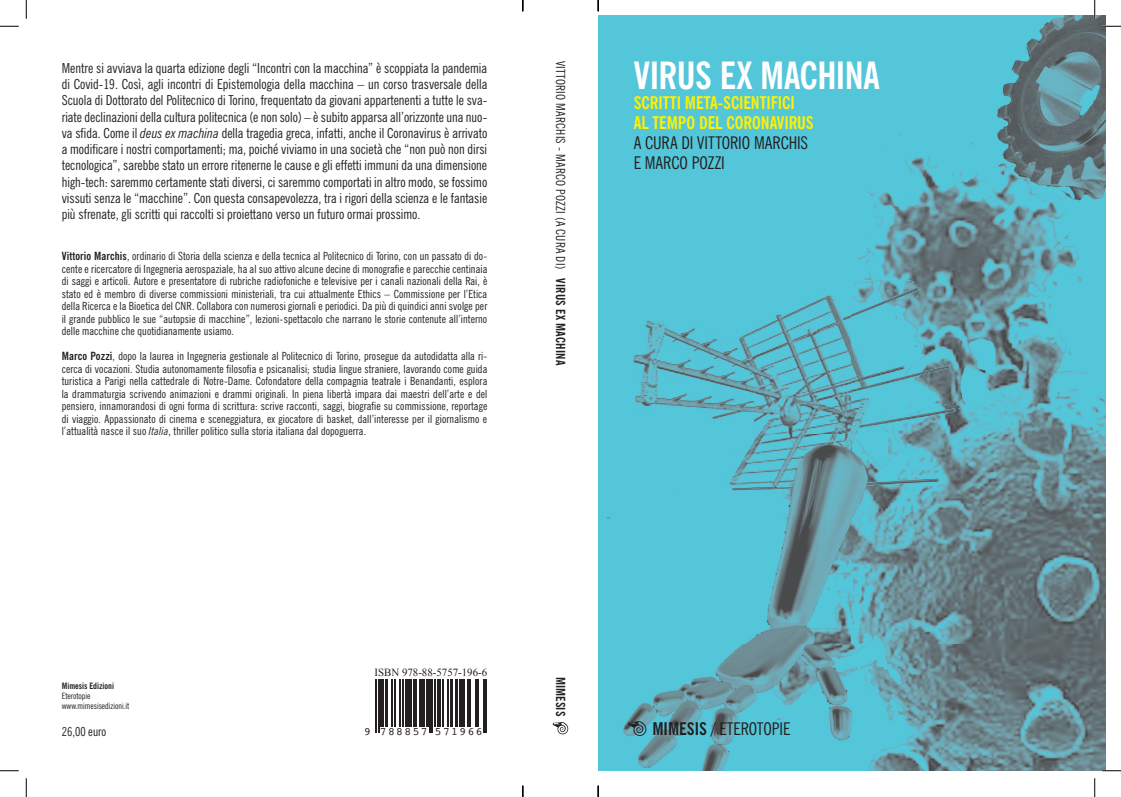
<style>
.page{position:relative;width:1121px;height:797px;background:#fff}
.page>*{position:absolute;margin:0;border:0;box-sizing:border-box;transform-origin:0 0}
.t1{font:700 condensed 37.5px "News Gothic BT";letter-spacing:-.015em;color:#fff}
.t2{font:condensed 17.5px/20px "News Gothic BT";color:#231f20}
.t3{font:700 condensed 17.5px/20px "News Gothic BT";letter-spacing:-.005em;color:#fff101}
.t4{font:condensed 13.75px/16.2px "News Gothic BT";color:#231f20;text-align:justify}
.t5{font:condensed 12.5px "News Gothic BT";letter-spacing:.02em;color:#231f20}
.t6{font:700 condensed 12.5px "News Gothic BT";color:#231f20}
.t7{font:condensed 11.25px/12.5px "News Gothic BT";letter-spacing:.01em;color:#231f20;text-align:justify}
.t8{font:11.25px "Courier";letter-spacing:.125em;color:#231f20}
.t9{font:10.88px "Times New Roman";color:#231f20}
.t10{font:condensed 8.75px/10px "News Gothic BT";color:#231f20}
.t11{font:700 condensed 8.75px "News Gothic BT";color:#231f20}
.s1{font-style:italic}
.s2{font-weight:700}
</style>
<div class="page">
<img style="left:598px;top:16px;width:506px;height:754px">
<svg style="left:552px;top:722px;width:16px;height:12px"></svg>
<svg style="left:627px;top:721px;width:19px;height:15px"></svg>
<hr style="left:375px;top:679px;width:2px;height:53px;background:#231f20">
<hr style="left:378px;top:679px;width:1px;height:53px;background:#231f20">
<hr style="left:380px;top:679px;width:4px;height:47px;background:#231f20">
<hr style="left:385px;top:679px;width:2px;height:47px;background:#231f20">
<hr style="left:391px;top:679px;width:1px;height:47px;background:#231f20">
<hr style="left:394px;top:679px;width:1px;height:47px;background:#231f20">
<hr style="left:399px;top:679px;width:1px;height:47px;background:#231f20">
<hr style="left:402px;top:679px;width:1px;height:47px;background:#231f20">
<hr style="left:405px;top:679px;width:2px;height:47px;background:#231f20">
<hr style="left:408px;top:679px;width:4px;height:47px;background:#231f20">
<hr style="left:413px;top:679px;width:3px;height:47px;background:#231f20">
<hr style="left:419px;top:679px;width:1px;height:47px;background:#231f20">
<hr style="left:421px;top:679px;width:3px;height:47px;background:#231f20">
<hr style="left:426px;top:679px;width:2px;height:47px;background:#231f20">
<hr style="left:429px;top:679px;width:1px;height:53px;background:#231f20">
<hr style="left:432px;top:679px;width:1px;height:53px;background:#231f20">
<hr style="left:434px;top:679px;width:1px;height:47px;background:#231f20">
<hr style="left:437px;top:679px;width:4px;height:47px;background:#231f20">
<hr style="left:442px;top:679px;width:1px;height:47px;background:#231f20">
<hr style="left:447px;top:679px;width:1px;height:47px;background:#231f20">
<hr style="left:450px;top:679px;width:3px;height:47px;background:#231f20">
<hr style="left:455px;top:679px;width:2px;height:47px;background:#231f20">
<svg style="left:459px;top:679px;width:3px;height:47px"></svg>
<hr style="left:463px;top:679px;width:1px;height:47px;background:#231f20">
<hr style="left:467px;top:679px;width:1px;height:47px;background:#231f20">
<hr style="left:469px;top:679px;width:1px;height:47px;background:#231f20">
<hr style="left:475px;top:679px;width:1px;height:47px;background:#231f20">
<hr style="left:477px;top:679px;width:1px;height:47px;background:#231f20">
<hr style="left:483px;top:679px;width:1px;height:53px;background:#231f20">
<hr style="left:485px;top:679px;width:1px;height:53px;background:#231f20">
<svg style="left:0;top:25px;width:19px;height:2px"></svg>
<svg style="left:1101px;top:25px;width:19px;height:2px"></svg>
<svg style="left:0;top:770px;width:19px;height:1px"></svg>
<svg style="left:1101px;top:770px;width:19px;height:1px"></svg>
<svg style="left:25px;top:0;width:2px;height:19px"></svg>
<svg style="left:25px;top:778px;width:2px;height:19px"></svg>
<svg style="left:1093px;top:0;width:2px;height:19px"></svg>
<svg style="left:1094px;top:778px;width:1px;height:19px"></svg>
<svg style="left:522px;top:785px;width:1px;height:12px"></svg>
<svg style="left:597px;top:0;width:2px;height:11px"></svg>
<svg style="left:597px;top:785px;width:2px;height:12px"></svg>
<p class="t4" style="left:62px;top:60px;width:427px">Mentre si avviava la quarta edizione degli “Incontri con la macchina” è scoppiata la pandemia di Covid-19. Così, agli incontri di Epistemologia della macchina – un corso trasversale della Scuola di Dottorato del Politecnico di Torino, frequentato da giovani appartenenti a tutte le sva&shy;riate declinazioni della cultura politecnica (e non solo) – è subito apparsa all’orizzonte una nuo&shy;va sfida. Come il <span class="s1">deus ex machina</span> della tragedia greca, infatti, anche il Coronavirus è arrivato a modificare i nostri comportamenti; ma, poiché viviamo in una società che “non può non dirsi tecnologica”, sarebbe stato un errore ritenerne le cause e gli effetti immuni da una dimensione high-tech: saremmo certamente stati diversi, ci saremmo comportati in altro modo, se fossimo vissuti senza le “macchine”. Con questa consapevolezza, tra i rigori della scienza e le fantasie più sfrenate, gli scritti qui raccolti si proiettano verso un futuro ormai prossimo.</p>
<p class="t7" style="left:62px;top:250px;width:427px"><span class="s2">Vittorio Marchis</span>, ordinario di Storia della scienza e della tecnica al Politecnico di Torino, con un passato di do&shy;cente e ricercatore di Ingegneria aerospaziale, ha al suo attivo alcune decine di monografie e parecchie centinaia di saggi e articoli. Autore e presentatore di rubriche radiofoniche e televisive per i canali nazionali della Rai, è stato ed è membro di diverse commissioni ministeriali, tra cui attualmente Ethics – Commissione per l’Etica della Ricerca e la Bioetica del CNR. Collabora con numerosi giornali e periodici. Da più di quindici anni svolge per il grande pubblico le sue “autopsie di macchine”, lezioni-spettacolo che narrano le storie contenute all’interno delle macchine che quotidianamente usiamo.</p>
<p class="t7" style="left:62px;top:350px;width:427px"><span class="s2">Marco Pozzi</span>, dopo la laurea in Ingegneria gestionale al Politecnico di Torino, prosegue da autodidatta alla ri&shy;cerca di vocazioni. Studia autonomamente filosofia e psicanalisi; studia lingue straniere, lavorando come guida turistica a Parigi nella cattedrale di Notre-Dame. Cofondatore della compagnia teatrale i Benandanti, esplora la drammaturgia scrivendo animazioni e drammi originali. In piena libertà impara dai maestri dell’arte e del pensiero, innamorandosi di ogni forma di scrittura: scrive racconti, saggi, biografie su commissione, reportage di viaggio. Appassionato di cinema e sceneggiatura, ex giocatore di basket, dall’interesse per il giornalismo e l’attualità nasce il suo <span class="s1">Italia</span>, thriller politico sulla storia italiana dal dopoguerra.</p>
<p class="t5" style="left:568px;top:61px;width:306px;rotate:90deg">VITTORIO MARCHIS - MARCO POZZI (A CURA DI) <span class="s2">VIRUS EX MACHINA</span></p>
<h1 class="t1" style="left:633px;top:53px;width:247px">VIRUS EX MACHINA</h1>
<h2 class="t3" style="left:633px;top:93px;width:181px">SCRITTI META-SCIENTIFICI<br>AL TEMPO DEL CORONAVIRUS</h2>
<h2 class="t2" style="left:633px;top:133px;width:176px">A CURA DI VITTORIO MARCHIS<br>E MARCO POZZI</h2>
<p class="t11" style="left:62px;top:680px;width:54px">Mimesis Edizioni</p>
<p class="t10" style="left:62px;top:691px;width:69px">Eterotopie www.mimesisedizioni.it</p>
<p class="t5" style="left:62px;top:723px;width:46px">26,00 euro</p>
<p class="t9" style="left:374px;top:665px;width:114px">ISBN 978-88-5757-196-6</p>
<p class="t8" style="left:364px;top:722px;width:120px">9 788857 571966</p>
<p class="t6" style="left:568px;top:677px;width:41px;rotate:90deg">MIMESIS</p>
<h2 class="t2" style="left:652px;top:718px;width:140px"><span class="s2">MIMESIS</span> / ETEROTOPIE</h2>
</div>
